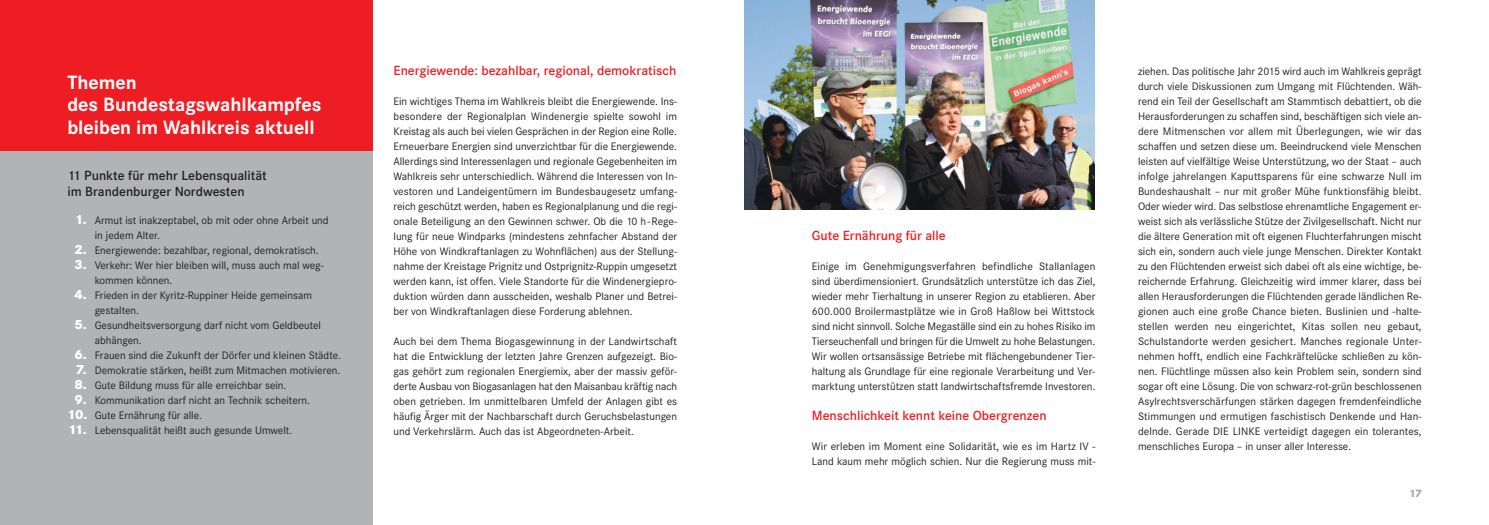
<style>
.page{position:relative;width:1489px;height:525px;background:#fff}
.page>*{position:absolute;margin:0;border:0;box-sizing:border-box;transform-origin:0 0}
.t1{font:700 20px/22.5px "Corporate S";color:#fff}
.t2{font:600 13.75px "Corporate S";color:#ee1d23}
.t3{font:600 13.75px/16.2px "Corporate S";color:#231f20}
.t4{font:11.25px/15px "Corporate S";color:#231f20}
.t5{font:800 11.25px "Corporate S";color:#a8a9ad}
.s1{font-weight:800;font-size:13.75px;color:#fff}
</style>
<div class="page">
<div style="left:0;top:0;width:372px;height:524px;background:#b2b3b7"></div>
<div style="left:0;top:0;width:372px;height:150px;background:#ee1d23"></div>
<img style="left:744px;top:0;width:350px;height:210px">
<h1 class="t1" style="left:67px;top:70px;width:255px">Themen<br>des Bundestagswahlkampfes bleiben im Wahlkreis aktuell</h1>
<p class="t3" style="left:67px;top:167px;width:201px">11 Punkte für mehr Lebensqualität im Brandenburger Nordwesten</p>
<p class="t4" style="left:95px;top:212px;width:235px;text-indent:-19px"><span class="s1">1.</span> Armut ist inakzeptabel, ob mit oder ohne Arbeit und in jedem Alter.</p>
<p class="t4" style="left:74px;top:242px;width:246px"><span class="s1">2.</span> Energiewende: bezahlbar, regional, demokratisch.</p>
<p class="t4" style="left:95px;top:257px;width:230px;text-indent:-20px"><span class="s1">3.</span> Verkehr: Wer hier bleiben will, muss auch mal weg&shy;kommen können.</p>
<p class="t4" style="left:95px;top:287px;width:219px;text-indent:-20px"><span class="s1">4.</span> Frieden in der Kyritz-Ruppiner Heide gemeinsam gestalten.</p>
<p class="t4" style="left:95px;top:317px;width:228px;text-indent:-20px"><span class="s1">5.</span> Gesundheitsversorgung darf nicht vom Geldbeutel abhängen.</p>
<p class="t4" style="left:74px;top:347px;width:268px"><span class="s1">6.</span> Frauen sind die Zukunft der Dörfer und kleinen Städte.</p>
<p class="t4" style="left:76px;top:362px;width:266px"><span class="s1">7.</span> Demokratie stärken, heißt zum Mitmachen motivieren.</p>
<p class="t4" style="left:74px;top:377px;width:213px"><span class="s1">8.</span> Gute Bildung muss für alle erreichbar sein.</p>
<p class="t4" style="left:74px;top:392px;width:237px"><span class="s1">9.</span> Kommunikation darf nicht an Technik scheitern.</p>
<p class="t4" style="left:67px;top:407px;width:136px"><span class="s1">10.</span> Gute Ernährung für alle.</p>
<p class="t4" style="left:68px;top:422px;width:225px"><span class="s1">11.</span> Lebensqualität heißt auch gesunde Umwelt.</p>
<p class="t2" style="left:393px;top:62px;width:284px">Energiewende: bezahlbar, regional, demokratisch</p>
<p class="t4" style="left:393px;top:93px;width:285px;text-align:justify">Ein wichtiges Thema im Wahlkreis bleibt die Energiewende. Ins&shy;besondere der Regionalplan Windenergie spielte sowohl im Kreistag als auch bei vielen Gesprächen in der Region eine Rolle.<br>Erneuerbare Energien sind unverzichtbar für die Energiewende.<br>Allerdings sind Interessenlagen und regionale Gegebenheiten im Wahlkreis sehr unterschiedlich. Während die Interessen von In&shy;vestoren und Landeigentümern im Bundesbaugesetz umfang&shy;reich geschützt werden, haben es Regionalplanung und die regi&shy;onale Beteiligung an den Gewinnen schwer. Ob die 10 h-Rege&shy;lung für neue Windparks (mindestens zehnfacher Abstand der Höhe von Windkraftanlagen zu Wohnflächen) aus der Stellung&shy;nahme der Kreistage Prignitz und Ostprignitz-Ruppin umgesetzt werden kann, ist offen. Viele Standorte für die Windenergiepro&shy;duktion würden dann ausscheiden, weshalb Planer und Betrei&shy;ber von Windkraftanlagen diese Forderung ablehnen.</p>
<p class="t4" style="left:393px;top:333px;width:285px;text-align:justify">Auch bei dem Thema Biogasgewinnung in der Landwirtschaft hat die Entwicklung der letzten Jahre Grenzen aufgezeigt. Bio&shy;gas gehört zum regionalen Energiemix, aber der massiv geför&shy;derte Ausbau von Biogasanlagen hat den Maisanbau kräftig nach oben getrieben. Im unmittelbaren Umfeld der Anlagen gibt es häufig Ärger mit der Nachbarschaft durch Geruchsbelastungen und Verkehrslärm. Auch das ist Abgeordneten-Arbeit.</p>
<p class="t2" style="left:811px;top:227px;width:135px">Gute Ernährung für alle</p>
<p class="t4" style="left:811px;top:258px;width:285px;text-align:justify">Einige im Genehmigungsverfahren befindliche Stallanlagen sind überdimensioniert. Grundsätzlich unterstütze ich das Ziel, wieder mehr Tierhaltung in unserer Region zu etablieren. Aber 600.000 Broilermastplätze wie in Groß Haßlow bei Wittstock sind nicht sinnvoll. Solche Megaställe sind ein zu hohes Risiko im Tierseuchenfall und bringen für die Umwelt zu hohe Belastungen.<br>Wir wollen ortsansässige Betriebe mit flächengebundener Tier&shy;haltung als Grundlage für eine regionale Verarbeitung und Ver&shy;marktung unterstützen statt landwirtschaftsfremde Investoren.</p>
<p class="t2" style="left:811px;top:407px;width:236px">Menschlichkeit kennt keine Obergrenzen</p>
<p class="t4" style="left:811px;top:438px;width:285px">Wir erleben im Moment eine Solidarität, wie es im Hartz IV -<br>Land kaum mehr möglich schien. Nur die Regierung muss mit-</p>
<p class="t4" style="left:1137px;top:63px;width:285px;text-align:justify">ziehen. Das politische Jahr 2015 wird auch im Wahlkreis geprägt durch viele Diskussionen zum Umgang mit Flüchtenden. Wäh&shy;rend ein Teil der Gesellschaft am Stammtisch debattiert, ob die Herausforderungen zu schaffen sind, beschäftigen sich viele an&shy;dere Mitmenschen vor allem mit Überlegungen, wie wir das schaffen und setzen diese um. Beeindruckend viele Menschen leisten auf vielfältige Weise Unterstützung, wo der Staat – auch infolge jahrelangen Kaputtsparens für eine schwarze Null im Bundeshaushalt – nur mit großer Mühe funktionsfähig bleibt.<br>Oder wieder wird. Das selbstlose ehrenamtliche Engagement er&shy;weist sich als verlässliche Stütze der Zivilgesellschaft. Nicht nur die ältere Generation mit oft eigenen Fluchterfahrungen mischt sich ein, sondern auch viele junge Menschen. Direkter Kontakt zu den Flüchtenden erweist sich dabei oft als eine wichtige, be&shy;reichernde Erfahrung. Gleichzeitig wird immer klarer, dass bei allen Herausforderungen die Flüchtenden gerade ländlichen Re&shy;gionen auch eine große Chance bieten. Buslinien und -halte&shy;stellen werden neu eingerichtet, Kitas sollen neu gebaut, Schulstandorte werden gesichert. Manches regionale Unter&shy;nehmen hofft, endlich eine Fachkräftelücke schließen zu kön&shy;nen. Flüchtlinge müssen also kein Problem sein, sondern sind sogar oft eine Lösung. Die von schwarz-rot-grün beschlossenen Asylrechtsverschärfungen stärken dagegen fremdenfeindliche Stimmungen und ermutigen faschistisch Denkende und Han&shy;delnde. Gerade DIE LINKE verteidigt dagegen ein tolerantes, menschliches Europa – in unser aller Interesse.</p>
<p class="t5" style="left:1408px;top:486px;width:14px">17</p>
</div>
